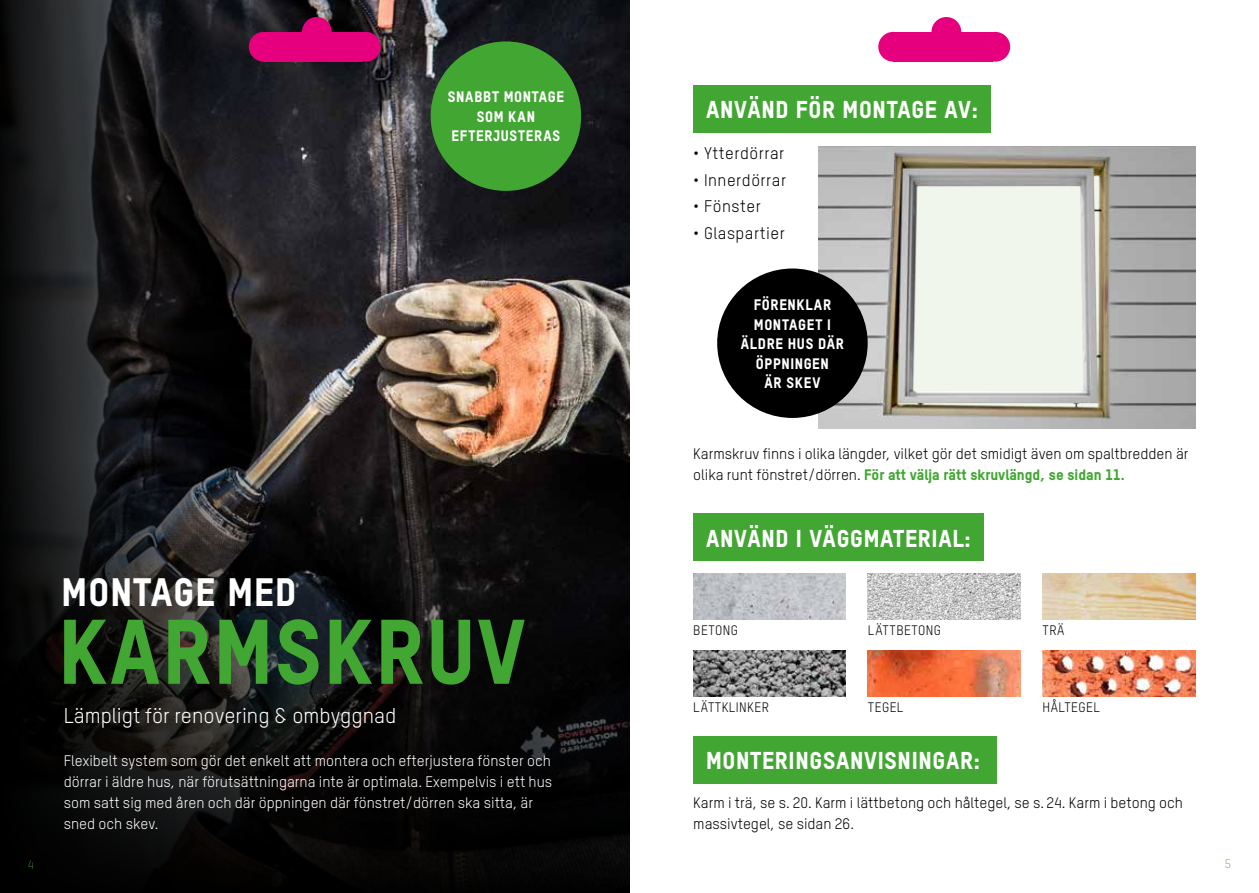
<style>
.page{position:relative;width:1259px;height:893px;background:#fff}
.page>*{position:absolute;margin:0;border:0;box-sizing:border-box;transform-origin:0 0}
.t1{font:800 90px "TSTAR";letter-spacing:.03em;color:#42a632}
.t2{font:800 39px "TSTAR";letter-spacing:.03em;color:#fff}
.t3{font:800 24px "TSTAR";letter-spacing:.03em;color:#fff}
.t4{font:21px "TSTAR";color:#fff}
.t5{font:16.5px "TSTAR";letter-spacing:.03em;color:#000}
.t6{font:15px/21px "TSTAR";color:#000}
.t7{font:15px/21px "TSTAR";color:#fff}
.t8{font:800 15px/19.5px "TSTAR";letter-spacing:.045em;color:#fff;text-align:center}
.t9{font:13.5px "TSTAR";letter-spacing:.03em;color:#000}
.t10{font:300 12px "TSTAR";color:#42a632}
.s1{font-weight:800;color:#42a632}
</style>
<div class="page">
<img style="left:315px;top:0;width:314px;height:463px">
<svg style="left:0;top:0;width:315px;height:463px;background:#1b1a1c"></svg>
<svg style="left:0;top:463px;width:629px;height:430px;background:#0f0f0f"></svg>
<img style="left:818px;top:146px;width:377px;height:282px">
<div style="left:717px;top:268px;width:150px;height:150px;background:#000;border-radius:50%"></div>
<div style="left:431px;top:41px;width:150px;height:150px;background:#42a632;border-radius:50%"></div>
<div style="left:693px;top:85px;width:297px;height:47px;background:#42a632"></div>
<div style="left:693px;top:736px;width:303px;height:47px;background:#42a632"></div>
<img style="left:868px;top:651px;width:152px;height:45px">
<img style="left:1042px;top:651px;width:153px;height:45px">
<div style="left:693px;top:514px;width:290px;height:47px;background:#42a632"></div>
<img style="left:868px;top:574px;width:152px;height:45px">
<img style="left:693px;top:651px;width:153px;height:45px">
<img style="left:1042px;top:574px;width:153px;height:45px">
<img style="left:693px;top:574px;width:153px;height:45px">
<div style="left:264px;top:32px;width:99px;height:30px;background:#e6007d"></div>
<div style="left:302px;top:17px;width:30px;height:30px;background:#e6007d;border-radius:50%"></div>
<div style="left:249px;top:32px;width:30px;height:30px;background:#e6007d;border-radius:50%"></div>
<div style="left:351px;top:32px;width:30px;height:30px;background:#e6007d;border-radius:50%"></div>
<div style="left:893px;top:32px;width:99px;height:30px;background:#e6007d"></div>
<div style="left:931px;top:17px;width:30px;height:30px;background:#e6007d;border-radius:50%"></div>
<div style="left:878px;top:32px;width:30px;height:30px;background:#e6007d;border-radius:50%"></div>
<div style="left:980px;top:32px;width:30px;height:30px;background:#e6007d;border-radius:50%"></div>
<p class="t8" style="left:448px;top:87px;width:118px">SNABBT MONTAGE<br>SOM KAN<br>EFTERJUSTERAS</p>
<h2 class="t2" style="left:62px;top:568px;width:236px">MONTAGE MED</h2>
<h1 class="t1" style="left:58px;top:596px;width:468px">KARMSKRUV</h1>
<h3 class="t4" style="left:64px;top:703px;width:334px">Lämpligt för renovering &amp; ombyggnad</h3>
<p class="t7" style="left:64px;top:750px;width:490px">Flexibelt system som gör det enkelt att montera och efterjustera fönster och dörrar i äldre hus, när förutsättningarna inte är optimala. Exempelvis i ett hus som satt sig med åren och där öppningen där fönstret/dörren ska sitta, är sned och skev.</p>
<h3 class="t3" style="left:706px;top:95px;width:273px">ANVÄND FÖR MONTAGE AV:</h3>
<p class="t5" style="left:693px;top:143px;width:93px">• Ytterdörrar</p>
<p class="t5" style="left:693px;top:170px;width:94px">• Innerdörrar</p>
<p class="t5" style="left:693px;top:197px;width:69px">• Fönster</p>
<p class="t5" style="left:693px;top:223px;width:93px">• Glaspartier</p>
<p class="t8" style="left:741px;top:295px;width:105px">FÖRENKLAR<br>MONTAGET I<br>ÄLDRE HUS DÄR<br>ÖPPNINGEN<br>ÄR SKEV</p>
<p class="t6" style="left:693px;top:443px;width:497px">Karmskruv finns i olika längder, vilket gör det smidigt även om spaltbredden är olika runt fönstret/dörren. <span class="s1">För att välja rätt skruvlängd, se sidan 11.</span></p>
<h3 class="t3" style="left:706px;top:524px;width:266px">ANVÄND I VÄGGMATERIAL:</h3>
<p class="t9" style="left:868px;top:622px;width:75px">LÄTTBETONG</p>
<p class="t9" style="left:693px;top:622px;width:46px">BETONG</p>
<p class="t9" style="left:1042px;top:622px;width:23px">TRÄ</p>
<p class="t9" style="left:693px;top:699px;width:77px">LÄTTKLINKER</p>
<p class="t9" style="left:868px;top:699px;width:37px">TEGEL</p>
<p class="t9" style="left:1042px;top:699px;width:59px">HÅLTEGEL</p>
<h3 class="t3" style="left:706px;top:746px;width:275px">MONTERINGSANVISNINGAR:</h3>
<p class="t6" style="left:693px;top:792px;width:491px">Karm i trä, se s. 20. Karm i lättbetong och håltegel, se s. 24. Karm i betong och massivtegel, se sidan 26.</p>
<p class="t10" style="left:28px;top:857px;width:8px">4</p>
<p class="t10" style="left:1225px;top:857px;width:8px">5</p>
</div>
